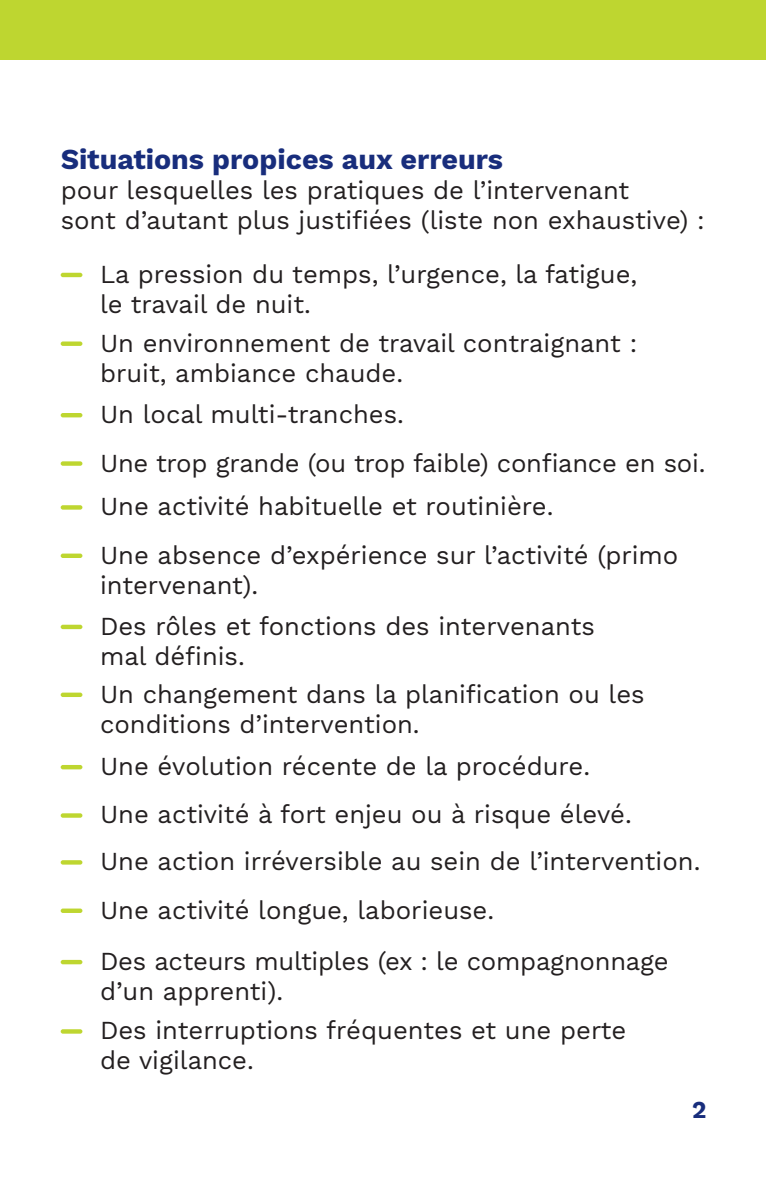
<style>
.page{position:relative;width:766px;height:1191px;background:#fff}
.page>*{position:absolute;margin:0;border:0;box-sizing:border-box;transform-origin:0 0}
.t1{font:700 28.5px "Work Sans";color:#182d7c}
.t2{font:25.5px/30px "Work Sans";color:#231f20}
.t3{font:700 24px "Work Sans";color:#182d7c}
</style>
<div class="page">
<div style="left:0;top:0;width:765px;height:60px;background:#bed630"></div>
<hr style="left:61px;top:273px;width:21px;height:4px;background:#bed630;border-radius:2px">
<div style="left:61px;top:461px;width:21px;height:5px;background:#bed630;border-radius:2px"></div>
<div style="left:61px;top:624px;width:21px;height:5px;background:#bed630;border-radius:2px"></div>
<svg style="left:61px;top:813px;width:21px;height:4px"></svg>
<svg style="left:61px;top:505px;width:21px;height:4px"></svg>
<div style="left:61px;top:692px;width:21px;height:5px;background:#bed630;border-radius:2px"></div>
<svg style="left:61px;top:860px;width:21px;height:4px"></svg>
<hr style="left:61px;top:960px;width:21px;height:4px;background:#bed630;border-radius:2px">
<hr style="left:61px;top:413px;width:21px;height:4px;background:#bed630;border-radius:2px">
<div style="left:61px;top:341px;width:21px;height:5px;background:#bed630;border-radius:2px"></div>
<div style="left:61px;top:553px;width:21px;height:5px;background:#bed630;border-radius:2px"></div>
<hr style="left:61px;top:765px;width:21px;height:4px;background:#bed630;border-radius:2px">
<div style="left:61px;top:908px;width:21px;height:5px;background:#bed630;border-radius:2px"></div>
<svg style="left:61px;top:1029px;width:21px;height:4px"></svg>
<p class="t1" style="left:61px;top:143px;width:444px">Situations propices aux erreurs</p>
<p class="t2" style="left:61px;top:176px;width:570px">pour lesquelles les pratiques de l’intervenant</p>
<p class="t2" style="left:61px;top:206px;width:645px">sont d’autant plus justifiées (liste non exhaustive) :</p>
<p class="t2" style="left:100px;top:260px;width:538px">La pression du temps, l’urgence, la fatigue, le travail de nuit.</p>
<p class="t2" style="left:100px;top:329px;width:538px">Un environnement de travail contraignant : bruit, ambiance chaude.</p>
<p class="t2" style="left:100px;top:400px;width:305px">Un local multi-tranches.</p>
<p class="t2" style="left:100px;top:449px;width:606px">Une trop grande (ou trop faible) confiance en soi.</p>
<p class="t2" style="left:100px;top:493px;width:455px">Une activité habituelle et routinière.</p>
<p class="t2" style="left:100px;top:541px;width:579px">Une absence d’expérience sur l’activité (primo intervenant).</p>
<p class="t2" style="left:100px;top:612px;width:496px">Des rôles et fonctions des intervenants</p>
<p class="t2" style="left:100px;top:642px;width:146px">mal définis.</p>
<p class="t2" style="left:100px;top:680px;width:546px">Un changement dans la planification ou les</p>
<p class="t2" style="left:100px;top:710px;width:321px">conditions d’intervention.</p>
<p class="t2" style="left:100px;top:752px;width:491px">Une évolution récente de la procédure.</p>
<p class="t2" style="left:100px;top:801px;width:533px">Une activité à fort enjeu ou à risque élevé.</p>
<p class="t2" style="left:100px;top:847px;width:601px">Une action irréversible au sein de l’intervention.</p>
<p class="t2" style="left:100px;top:896px;width:395px">Une activité longue, laborieuse.</p>
<p class="t2" style="left:100px;top:947px;width:570px">Des acteurs multiples (ex : le compagnonnage d’un apprenti).</p>
<p class="t2" style="left:100px;top:1016px;width:527px">Des interruptions fréquentes et une perte</p>
<p class="t2" style="left:100px;top:1046px;width:155px">de vigilance.</p>
<p class="t3" style="left:692px;top:1096px;width:16px">2</p>
</div>
